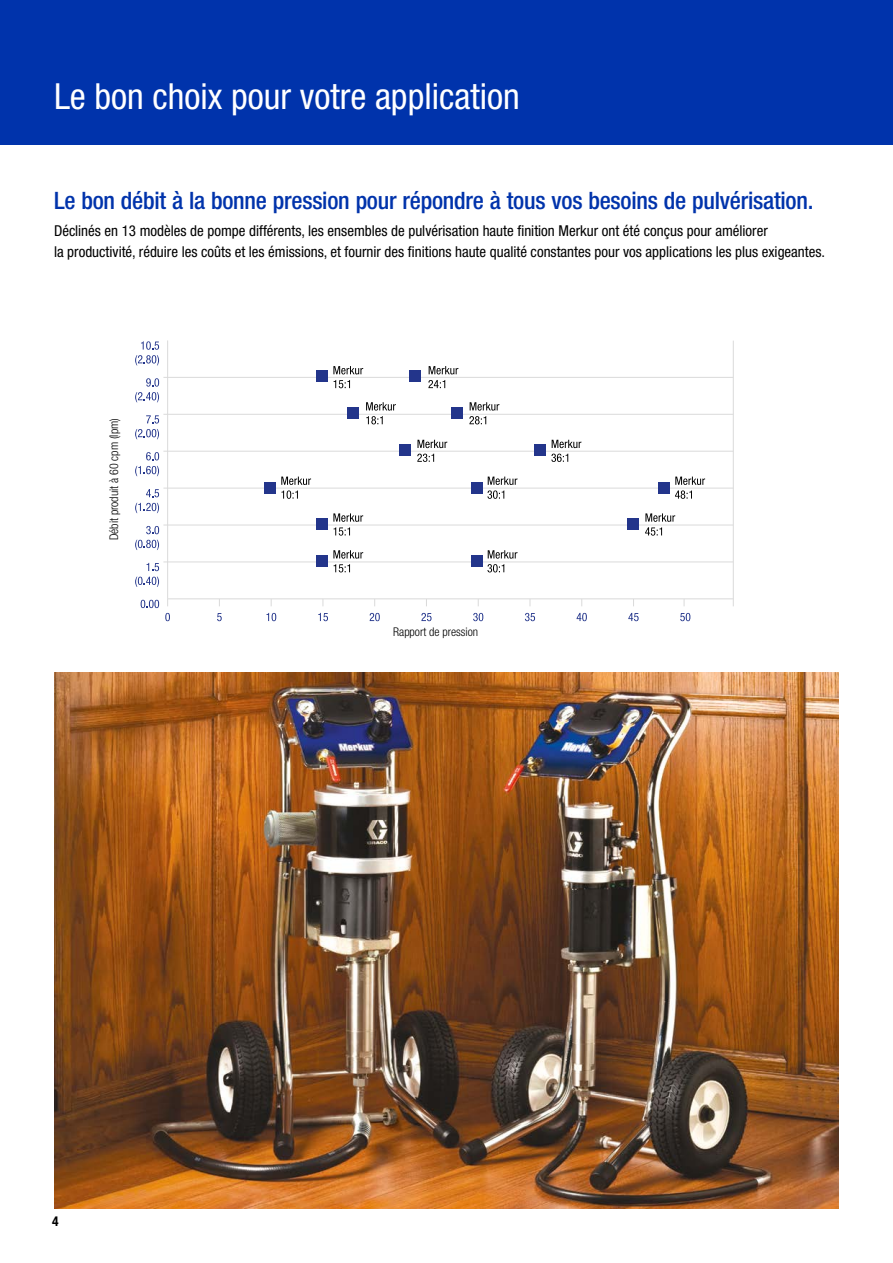
<style>
.page{position:relative;width:893px;height:1263px;background:#fff}
.page>*{position:absolute;margin:0;border:0;box-sizing:border-box;transform-origin:0 0}
.t1{font:condensed 36px "Helvetica Neue LT Std";color:#fff}
.t2{font:500 condensed 24px "Helvetica Neue LT Std";letter-spacing:-.01em;color:#0033ab}
.t3{font:condensed 15px/21px "Helvetica Neue LT Std";color:#000}
.t4{font:700 condensed 13.5px "Helvetica Neue LT Std";color:#000}
.t5{font:300 condensed 12px "Helvetica Neue LT Std";color:#000}
</style>
<div class="page">
<div style="left:0;top:0;width:893px;height:145px;background:#0033ab"></div>
<img style="left:54px;top:673px;width:785px;height:536px">
<svg style="left:165px;top:613px;width:5px;height:8px"></svg>
<svg style="left:217px;top:613px;width:5px;height:8px"></svg>
<svg style="left:266px;top:613px;width:10px;height:8px"></svg>
<svg style="left:318px;top:613px;width:10px;height:8px"></svg>
<svg style="left:370px;top:613px;width:10px;height:8px"></svg>
<svg style="left:421px;top:613px;width:11px;height:8px"></svg>
<svg style="left:473px;top:613px;width:10px;height:8px"></svg>
<svg style="left:525px;top:613px;width:10px;height:8px"></svg>
<svg style="left:577px;top:613px;width:10px;height:8px"></svg>
<svg style="left:628px;top:613px;width:11px;height:8px"></svg>
<svg style="left:680px;top:613px;width:10px;height:8px"></svg>
<hr style="left:168px;top:598px;width:565px;height:1px;background:#dadada">
<hr style="left:733px;top:341px;width:1px;height:265px;background:#dadada">
<svg style="left:141px;top:600px;width:18px;height:8px"></svg>
<svg style="left:146px;top:563px;width:13px;height:8px"></svg>
<svg style="left:135px;top:577px;width:24px;height:10px"></svg>
<svg style="left:146px;top:526px;width:13px;height:8px"></svg>
<svg style="left:135px;top:540px;width:24px;height:10px"></svg>
<svg style="left:146px;top:489px;width:13px;height:8px"></svg>
<svg style="left:135px;top:503px;width:24px;height:10px"></svg>
<svg style="left:146px;top:452px;width:13px;height:8px"></svg>
<svg style="left:135px;top:466px;width:24px;height:10px"></svg>
<svg style="left:146px;top:415px;width:13px;height:8px"></svg>
<svg style="left:135px;top:429px;width:24px;height:10px"></svg>
<svg style="left:135px;top:378px;width:24px;height:24px"></svg>
<svg style="left:135px;top:341px;width:24px;height:24px"></svg>
<hr style="left:167px;top:340px;width:1px;height:259px;background:#dadada">
<hr style="left:163px;top:561px;width:570px;height:1px;background:#dadada">
<hr style="left:163px;top:525px;width:570px;height:1px;background:#dadada">
<hr style="left:163px;top:488px;width:570px;height:1px;background:#dadada">
<hr style="left:163px;top:451px;width:570px;height:1px;background:#dadada">
<hr style="left:163px;top:414px;width:570px;height:1px;background:#dadada">
<hr style="left:163px;top:377px;width:570px;height:1px;background:#dadada">
<div style="left:317px;top:555px;width:11px;height:12px;background:#23358b"></div>
<div style="left:317px;top:519px;width:11px;height:11px;background:#23358b"></div>
<div style="left:264px;top:482px;width:12px;height:11px;background:#23358b"></div>
<div style="left:347px;top:407px;width:12px;height:12px;background:#23358b"></div>
<div style="left:317px;top:371px;width:11px;height:11px;background:#23358b"></div>
<div style="left:399px;top:445px;width:12px;height:11px;background:#23358b"></div>
<div style="left:471px;top:555px;width:12px;height:12px;background:#23358b"></div>
<div style="left:471px;top:482px;width:12px;height:11px;background:#23358b"></div>
<div style="left:534px;top:445px;width:11px;height:11px;background:#23358b"></div>
<div style="left:451px;top:407px;width:11px;height:12px;background:#23358b"></div>
<div style="left:410px;top:371px;width:11px;height:11px;background:#23358b"></div>
<div style="left:627px;top:519px;width:11px;height:11px;background:#23358b"></div>
<div style="left:658px;top:482px;width:12px;height:11px;background:#23358b"></div>
<svg style="left:333px;top:366px;width:30px;height:8px"></svg>
<svg style="left:333px;top:380px;width:17px;height:8px"></svg>
<svg style="left:429px;top:366px;width:29px;height:8px"></svg>
<svg style="left:428px;top:380px;width:17px;height:8px"></svg>
<svg style="left:366px;top:402px;width:30px;height:22px"></svg>
<svg style="left:469px;top:402px;width:30px;height:22px"></svg>
<svg style="left:417px;top:440px;width:30px;height:8px"></svg>
<svg style="left:417px;top:454px;width:17px;height:8px"></svg>
<svg style="left:552px;top:440px;width:29px;height:8px"></svg>
<svg style="left:551px;top:454px;width:17px;height:8px"></svg>
<svg style="left:281px;top:477px;width:30px;height:22px"></svg>
<svg style="left:487px;top:477px;width:30px;height:22px"></svg>
<svg style="left:675px;top:477px;width:30px;height:22px"></svg>
<svg style="left:333px;top:513px;width:30px;height:23px"></svg>
<svg style="left:333px;top:550px;width:30px;height:22px"></svg>
<svg style="left:487px;top:550px;width:30px;height:22px"></svg>
<svg style="left:645px;top:513px;width:30px;height:23px"></svg>
<h1 class="t1" style="left:54px;top:76px;width:467px">Le bon choix pour votre application</h1>
<h2 class="t2" style="left:54px;top:186px;width:761px">Le bon débit à la bonne pression pour répondre à tous vos besoins de pulvérisation.</h2>
<p class="t3" style="left:54px;top:220px;width:773px">Déclinés en 13 modèles de pompe différents, les ensembles de pulvérisation haute finition Merkur ont été conçus pour améliorer<br>la productivité, réduire les coûts et les émissions, et fournir des finitions haute qualité constantes pour vos applications les plus exigeantes.</p>
<p class="t5" style="left:107px;top:540px;width:124px;rotate:-90deg">Débit produit à 60 cpm (lpm)</p>
<p class="t4" style="left:52px;top:1213px;width:8px">4</p>
<p class="t5" style="left:393px;top:625px;width:87px">Rapport de pression</p>
</div>
